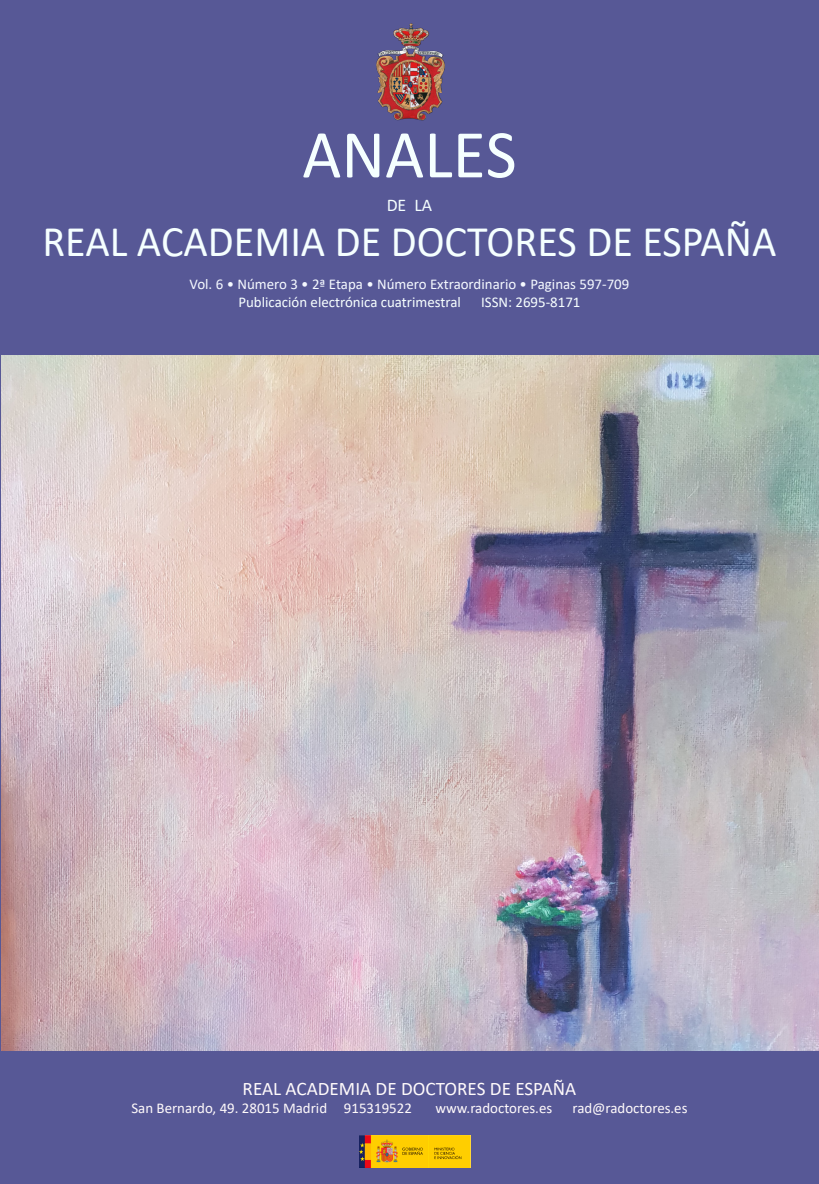
<style>
.page{position:relative;width:819px;height:1184px;background:#fff}
.page>*{position:absolute;margin:0;border:0;box-sizing:border-box;transform-origin:0 0}
.t1{font:68.95px "Calibri";color:#f5ffff}
.t2{font:43.75px "Calibri";color:#f5ffff;scale:.96 1}
.t3{font:19.07px "Calibri";color:#fffafb}
.t4{font:17.85px "Calibri";color:#f5ffff}
.t5{font:14.88px "Calibri";color:#fffafb}
.t6{font:14.88px "Calibri";color:#f5f9ff}
.t7{font:14.88px "Calibri";color:#f7ffff}
</style>
<div class="page">
<div style="left:0;top:0;width:819px;height:1183px;background:#575896"></div>
<img style="left:1px;top:355px;width:818px;height:695px">
<img style="left:359px;top:1135px;width:111px;height:32px">
<img style="left:377px;top:24px;width:68px;height:96px">
<p class="t1" style="left:302px;top:106px;width:216px">ANALES</p>
<p class="t4" style="left:386px;top:192px;width:47px">DE LA</p>
<p class="t2" style="left:42px;top:211px;width:766px">REAL ACADEMIA DE DOCTORES DE ESPAÑA</p>
<p class="t6" style="left:189px;top:273px;width:441px">Vol. 6 • Número 3 • 2ª Etapa • Número Extraordinario • Paginas 597-709</p>
<p class="t7" style="left:238px;top:291px;width:224px">Publicación electrónica cuatrimestral</p>
<p class="t7" style="left:481px;top:291px;width:101px">ISSN: 2695-8171</p>
<p class="t3" style="left:242px;top:1075px;width:335px">REAL ACADEMIA DE DOCTORES DE ESPAÑA</p>
<p class="t5" style="left:131px;top:1097px;width:282px">San Bernardo, 49. 28015 Madrid 915319522</p>
<p class="t5" style="left:435px;top:1097px;width:118px">www.radoctores.es</p>
<p class="t5" style="left:572px;top:1097px;width:117px">rad@radoctores.es</p>
</div>
